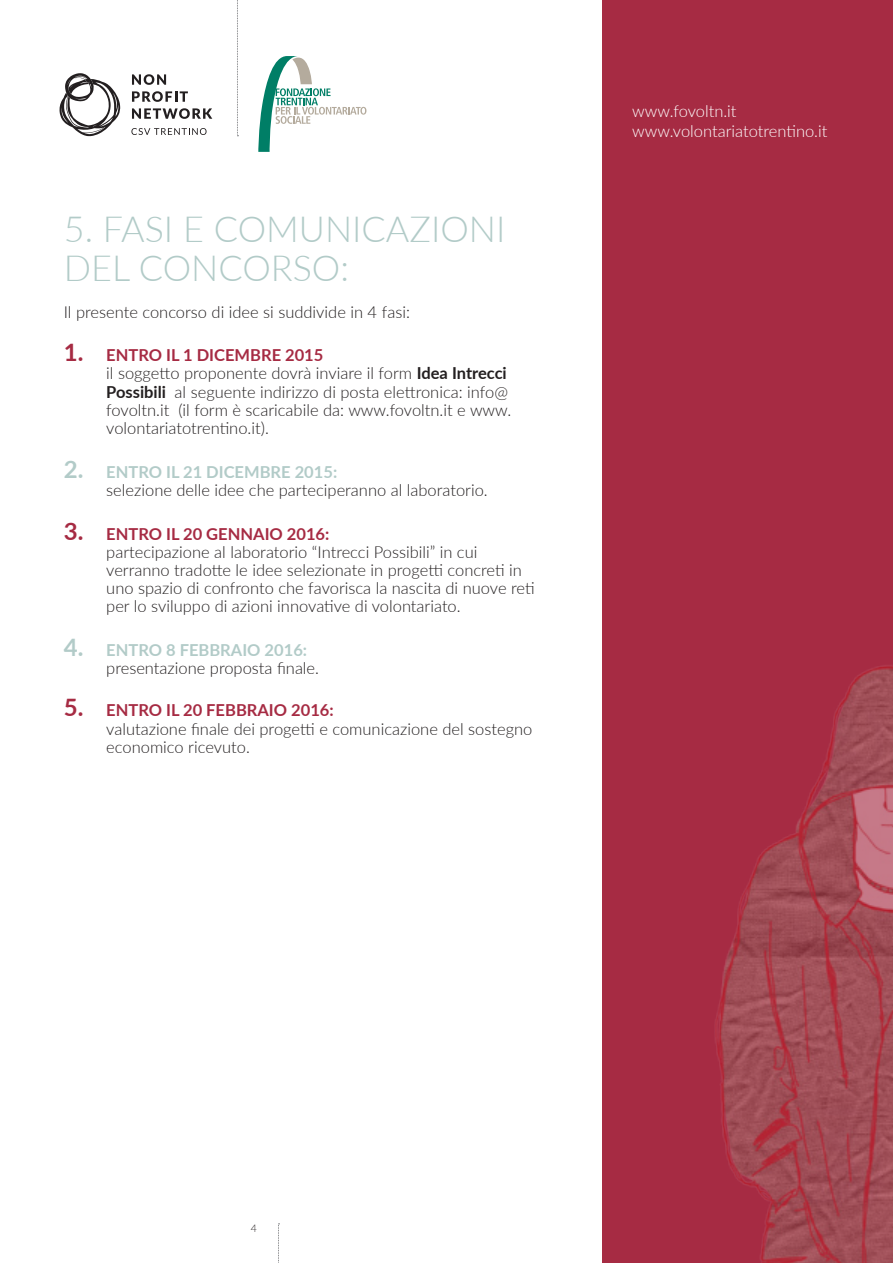
<style>
.page{position:relative;width:893px;height:1263px;background:#fff}
.page>*{position:absolute;margin:0;border:0;box-sizing:border-box;transform-origin:0 0}
.t1{font:300 36px "Lato";color:#b2cbc8}
.t2{font:300 16.5px/18.1px "Lato";color:#231f20}
.t3{font:300 16.5px/19.8px "Lato";color:#fff}
.t4{font:700 16.5px "Lato";color:#b2cbc8}
.t5{font:700 16.5px "Lato";color:#a62b43}
.t6{font:300 10.5px "Lato";color:#231f20}
.s1{font-size:24px}
.s2{font-weight:700;color:#a62b43}
.s3{font-weight:700}
.s4{font-weight:700;font-size:24px;color:#a62b43}
.s5{font-weight:700;font-size:24px;color:#b2cbc8}
.s6{font-weight:700;color:#b2cbc8}
</style>
<div class="page">
<div style="left:602px;top:0;width:291px;height:1263px;background:#a62b43"></div>
<svg style="left:237px;top:0;width:1px;height:136px"></svg>
<svg style="left:278px;top:1223px;width:2px;height:40px"></svg>
<svg style="left:59px;top:73px;width:61px;height:63px"></svg>
<svg style="left:132px;top:74px;width:34px;height:11px"></svg>
<svg style="left:132px;top:91px;width:56px;height:11px"></svg>
<svg style="left:132px;top:108px;width:80px;height:11px"></svg>
<svg style="left:131px;top:128px;width:76px;height:7px"></svg>
<img style="left:715px;top:665px;width:178px;height:598px">
<svg style="left:258px;top:56px;width:108px;height:96px"></svg>
<h1 class="t1" style="left:64px;top:204px;width:75px">5. Fasi</h1>
<h1 class="t1" style="left:183px;top:204px;width:164px">e comunica</h1>
<h1 class="t1" style="left:409px;top:204px;width:40px">zioni</h1>
<h1 class="t1" style="left:64px;top:243px;width:102px">del conco</h1>
<h1 class="t1" style="left:271px;top:243px;width:80px">rso :</h1>
<p class="t2" style="left:64px;top:302px;width:348px">Il presente concorso di idee si suddivide in 4 fasi:</p>
<p class="t5" style="left:64px;top:343px;width:143px"><span class="s1">1.</span> ENTRO I L 1 DICE</p>
<p class="t2" style="left:106px;top:346px;width:407px;text-indent:128px"><span class="s2">MBRE 2015<br></span>il soggetto proponente dovrà inviare il form <span class="s3">IDEA INTRECCI POSSIBILI</span> al seguente indirizzo di posta elettronica: info@ fovoltn.it (il form è scaricabile da: www.fovoltn.it e www. volontariatotrentino.it).</p>
<p class="t4" style="left:64px;top:460px;width:153px"><span class="s1">2.</span> ENTRO I L 21 DICE</p>
<p class="t4" style="left:244px;top:460px;width:95px">MBRE 2015:</p>
<p class="t2" style="left:106px;top:480px;width:383px">selezione delle idee che parteciperanno al laboratorio.</p>
<p class="t2" style="left:106px;top:524px;width:430px;text-indent:-43px"><span class="s4">3.</span> <span class="s2">ENTRO IL 20 GENNAIO 2016:<br></span>partecipazione al laboratorio “Intrecci Possibili” in cui verranno tradotte le idee selezionate in progetti concreti in uno spazio di confronto che favorisca la nascita di nuove reti per lo sviluppo di azioni innovative di volontariato.</p>
<p class="t2" style="left:106px;top:640px;width:214px;text-indent:-43px"><span class="s5">4.</span> <span class="s6">ENTRO 8 FEBBRAIO 2016: </span>presentazione proposta finale.</p>
<p class="t2" style="left:106px;top:701px;width:428px;text-indent:-43px"><span class="s4">5.</span> <span class="s2">ENTRO IL 20 FEBBRAIO 2016:<br></span>valutazione finale dei progetti e comunicazione del sostegno economico ricevuto.</p>
<p class="t3" style="left:632px;top:101px;width:197px">www.fovoltn.it www.volontariatotrentino.it</p>
<p class="t6" style="left:251px;top:1221px;width:8px">4</p>
</div>
